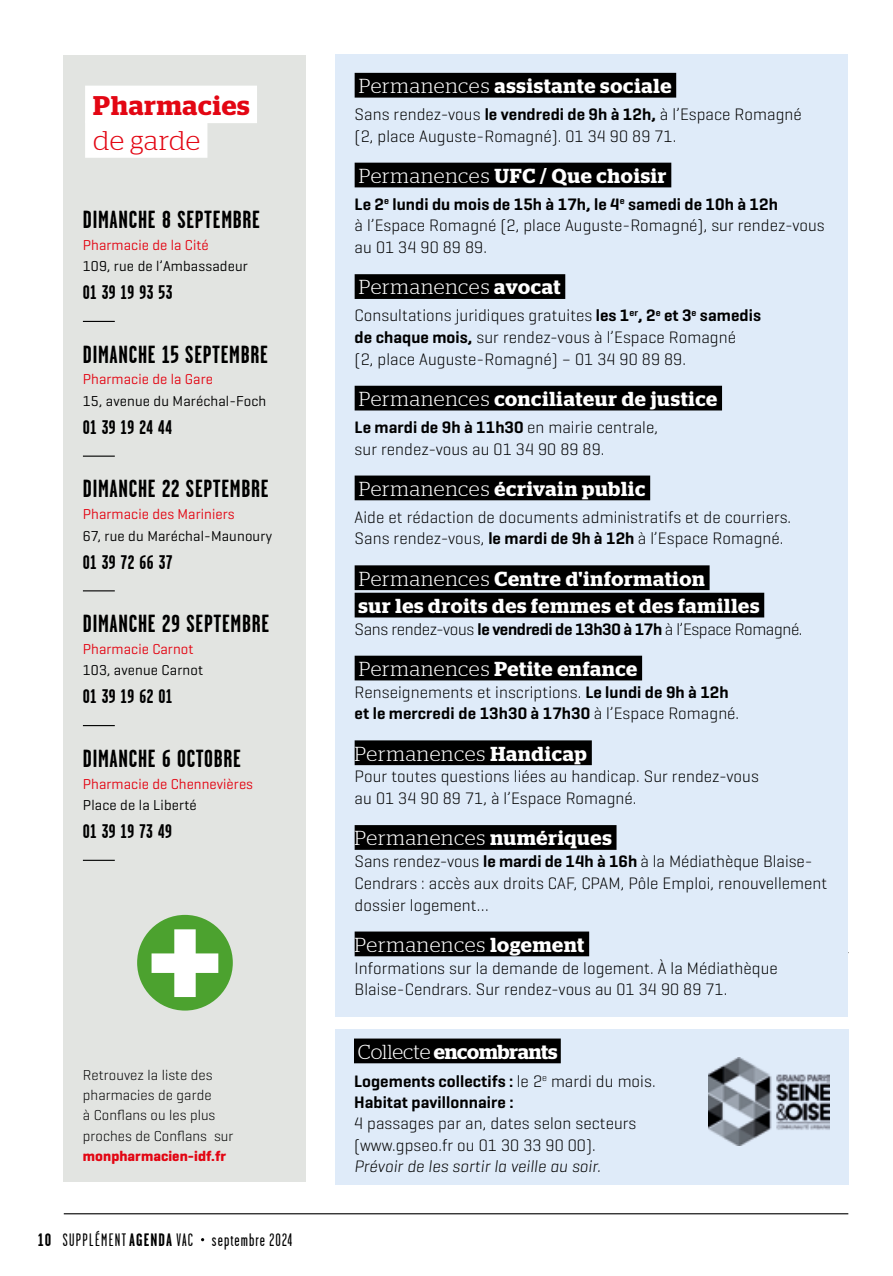
<style>
.page{position:relative;width:893px;height:1276px;background:#fff}
.page>*{position:absolute;margin:0;border:0;box-sizing:border-box;transform-origin:0 0}
.t1{font:600 27px "Stag";letter-spacing:.03em;color:#e30613}
.t2{font:300 27px "Stag";letter-spacing:.02em;color:#e30613}
.t3{font:700 24.75px "Garage Gothic";letter-spacing:.03em;color:#000}
.t4{font:600 20.25px/27.4px "Stag";letter-spacing:.04em;color:#fff}
.t5{font:300 20.25px "Stag";letter-spacing:.04em;color:#fff}
.t6{font:600 20.25px "Stag";letter-spacing:-.005em;color:#fff}
.t7{font:700 19.8px "Garage Gothic";letter-spacing:.03em;color:#000}
.t8{font:18px "Garage Gothic FB";letter-spacing:.06em;color:#000}
.t9{font:700 18px "Garage Gothic";color:#000}
.t10{font:300 16.88px/21.8px "Geogrotesque";letter-spacing:.005em;color:#000}
.t11{font:600 16.88px/21.4px "Geogrotesque";letter-spacing:.005em;color:#000}
.t12{font:300 16.88px "Geogrotesque";letter-spacing:-.02em;color:#000}
.t13{font:italic 300 16.88px "Geogrotesque";letter-spacing:.005em;color:#000}
.t14{font:14.62px "Geogrotesque";letter-spacing:.01em;color:#000}
.t15{font:14.62px "Geogrotesque";letter-spacing:.005em;color:#e30613}
.t16{font:300 14.62px/20.2px "Geogrotesque";letter-spacing:.005em;color:#000}
.t17{font:700 14.62px "Geogrotesque";letter-spacing:.005em;color:#e30613}
.s1{font-family:"Garage Gothic";font-weight:700}
.s2{font-weight:300}
.s3{font-weight:600}
</style>
<div class="page">
<hr style="left:64px;top:1213px;width:784px;height:1px;background:#000">
<div style="left:335px;top:54px;width:513px;height:962px;background:#dfebf9"></div>
<div style="left:355px;top:73px;width:321px;height:25px;background:#000"></div>
<div style="left:355px;top:163px;width:316px;height:24px;background:#000"></div>
<div style="left:355px;top:274px;width:210px;height:25px;background:#000"></div>
<div style="left:355px;top:386px;width:367px;height:24px;background:#000"></div>
<div style="left:355px;top:475px;width:295px;height:25px;background:#000"></div>
<div style="left:355px;top:565px;width:355px;height:25px;background:#000"></div>
<div style="left:355px;top:593px;width:409px;height:24px;background:#000"></div>
<div style="left:355px;top:655px;width:287px;height:25px;background:#000"></div>
<div style="left:355px;top:740px;width:237px;height:25px;background:#000"></div>
<div style="left:355px;top:825px;width:261px;height:25px;background:#000"></div>
<div style="left:355px;top:931px;width:234px;height:25px;background:#000"></div>
<div style="left:335px;top:1030px;width:513px;height:154px;background:#dfebf9"></div>
<div style="left:354px;top:1038px;width:207px;height:25px;background:#000"></div>
<img style="left:708px;top:1057px;width:121px;height:89px">
<div style="left:64px;top:56px;width:242px;height:1126px;background:#e2e4e1"></div>
<hr style="left:83px;top:321px;width:32px;height:1px;background:#000">
<hr style="left:83px;top:455px;width:32px;height:2px;background:#000">
<hr style="left:83px;top:590px;width:32px;height:1px;background:#000">
<hr style="left:83px;top:725px;width:32px;height:1px;background:#000">
<hr style="left:83px;top:859px;width:32px;height:2px;background:#000">
<div style="left:85px;top:86px;width:172px;height:37px;background:#fff"></div>
<div style="left:85px;top:120px;width:122px;height:38px;background:#fff"></div>
<div style="left:137px;top:915px;width:96px;height:95px;background:#4ca22f;border-radius:50%"></div>
<svg style="left:152px;top:929px;width:66px;height:68px"></svg>
<h1 class="t1" style="left:93px;top:90px;width:158px">Pharmacies</h1>
<h1 class="t2" style="left:93px;top:125px;width:108px">de garde</h1>
<h2 class="t3" style="left:83px;top:204px;width:179px">DIMANCHE 8 SEPTEMBRE</h2>
<p class="t15" style="left:83px;top:235px;width:127px">Pharmacie de la Cité</p>
<p class="t14" style="left:83px;top:257px;width:166px">109, rue de l’Ambassadeur</p>
<p class="t7" style="left:83px;top:280px;width:91px">01 39 19 93 53</p>
<h2 class="t3" style="left:83px;top:339px;width:187px">DIMANCHE 15 SEPTEMBRE</h2>
<p class="t15" style="left:83px;top:370px;width:132px">Pharmacie de la Gare</p>
<p class="t14" style="left:83px;top:392px;width:185px">15, avenue du Maréchal-Foch</p>
<p class="t7" style="left:83px;top:415px;width:91px">01 39 19 24 44</p>
<h2 class="t3" style="left:83px;top:474px;width:187px">DIMANCHE 22 SEPTEMBRE</h2>
<p class="t15" style="left:83px;top:505px;width:153px">Pharmacie des Mariniers</p>
<p class="t14" style="left:83px;top:526px;width:191px">67, rue du Maréchal-Maunoury</p>
<p class="t7" style="left:83px;top:549px;width:91px">01 39 72 66 37</p>
<h2 class="t3" style="left:83px;top:608px;width:188px">DIMANCHE 29 SEPTEMBRE</h2>
<p class="t15" style="left:83px;top:639px;width:112px">Pharmacie Carnot</p>
<p class="t14" style="left:83px;top:661px;width:122px">103, avenue Carnot</p>
<p class="t7" style="left:83px;top:684px;width:91px">01 39 19 62 01</p>
<h2 class="t3" style="left:83px;top:743px;width:159px">DIMANCHE 6 OCTOBRE</h2>
<p class="t15" style="left:83px;top:774px;width:172px">Pharmacie de Chennevières</p>
<p class="t14" style="left:83px;top:796px;width:115px">Place de la Liberté</p>
<p class="t7" style="left:83px;top:819px;width:91px">01 39 19 73 49</p>
<p class="t16" style="left:83px;top:1064px;width:152px">Retrouvez la liste des pharmacies de garde<br>à Conflans ou les plus proches de Conflans sur</p>
<p class="t17" style="left:83px;top:1146px;width:145px">monpharmacien-idf.fr</p>
<p class="t9" style="left:38px;top:1228px;width:14px">10</p>
<p class="t8" style="left:63px;top:1230px;width:231px">SUPPLÉMENT <span class="s1">AGENDA</span> VAC septembre 2024</p>
<p class="t4" style="left:359px;top:72px;width:314px"><span class="s2">Permanences</span> assistante sociale</p>
<p class="t10" style="left:355px;top:103px;width:449px">Sans rendez-vous <span class="s3">le vendredi de 9h à 12h,</span> à l’Espace Romagné (2, place Auguste-Romagné). 01 34 90 89 71.</p>
<p class="t4" style="left:359px;top:162px;width:309px"><span class="s2">Permanences</span> UFC / Que choisir</p>
<p class="t10" style="left:355px;top:192px;width:472px"><span class="s3">Le 2</span><sup>e</sup> <span class="s3">lundi du mois de 15h à 17h, le 4</span><sup>e</sup> <span class="s3">samedi de 10h à 12h<br></span>à l’Espace Romagné (2, place Auguste-Romagné), sur rendez-vous au 01 34 90 89 89.</p>
<p class="t5" style="left:359px;top:276px;width:203px">Permanences <span class="s3">avocat</span></p>
<p class="t10" style="left:355px;top:304px;width:408px">Consultations juridiques gratuites <span class="s3">les 1</span><sup>er</sup><span class="s3">, 2</span><sup>e</sup> <span class="s3">et 3</span><sup>e</sup> <span class="s3">samedis de chaque mois,</span> sur rendez-vous à l’Espace Romagné<br>(2, place Auguste-Romagné) – 01 34 90 89 89.</p>
<p class="t4" style="left:359px;top:385px;width:360px"><span class="s2">Permanences</span> conciliateur de justice</p>
<p class="t10" style="left:355px;top:416px;width:305px"><span class="s3">Le mardi de 9h à 11h30</span> en mairie centrale, sur rendez-vous au 01 34 90 89 89.</p>
<p class="t4" style="left:359px;top:475px;width:288px"><span class="s2">Permanences</span> écrivain public</p>
<p class="t10" style="left:355px;top:505px;width:438px">Aide et rédaction de documents administratifs et de courriers.<br>Sans rendez-vous, <span class="s3">le mardi de 9h à 12h</span> à l’Espace Romagné.</p>
<p class="t4" style="left:359px;top:564px;width:402px"><span class="s2">Permanences</span> Centre d'information<br>sur les droits des femmes et des familles</p>
<p class="t12" style="left:355px;top:618px;width:449px">Sans rendez-vous <span class="s3">le vendredi de 13h30 à 17h</span> à l’Espace Romagné.</p>
<p class="t4" style="left:359px;top:655px;width:280px"><span class="s2">Permanences</span> Petite enfance</p>
<p class="t10" style="left:355px;top:680px;width:386px">Renseignements et inscriptions. <span class="s3">Le lundi de 9h à 12h et le mercredi de 13h30 à 17h30</span> à l’Espace Romagné.</p>
<p class="t5" style="left:355px;top:742px;width:234px">Permanences <span class="s3">Handicap</span></p>
<p class="t10" style="left:355px;top:765px;width:406px">Pour toutes questions liées au handicap. Sur rendez-vous au 01 34 90 89 71, à l’Espace Romagné.</p>
<p class="t5" style="left:355px;top:827px;width:259px">Permanences <span class="s3">numériques</span></p>
<p class="t10" style="left:355px;top:850px;width:474px">Sans rendez-vous <span class="s3">le mardi de 14h à 16h</span> à la Médiathèque Blaise-<br>Cendrars : accès aux droits CAF, CPAM, Pôle Emploi, renouvellement dossier logement…</p>
<p class="t5" style="left:355px;top:933px;width:231px">Permanences <span class="s3">logement</span></p>
<p class="t10" style="left:355px;top:956px;width:425px">Informations sur la demande de logement. À la Médiathèque<br>Blaise-Cendrars. Sur rendez-vous au 01 34 90 89 71.</p>
<p class="t6" style="left:358px;top:1039px;width:201px"><span class="s2">Collecte</span> encombrants</p>
<p class="t11" style="left:354px;top:1070px;width:303px">Logements collectifs : <span class="s2">le 2</span><sup>e</sup> <span class="s2">mardi du mois.<br></span>Habitat pavillonnaire :</p>
<p class="t10" style="left:354px;top:1112px;width:284px">4 passages par an, dates selon secteurs (www.gpseo.fr ou 01 30 33 90 00).</p>
<p class="t13" style="left:354px;top:1155px;width:248px">Prévoir de les sortir la veille au soir.</p>
</div>
